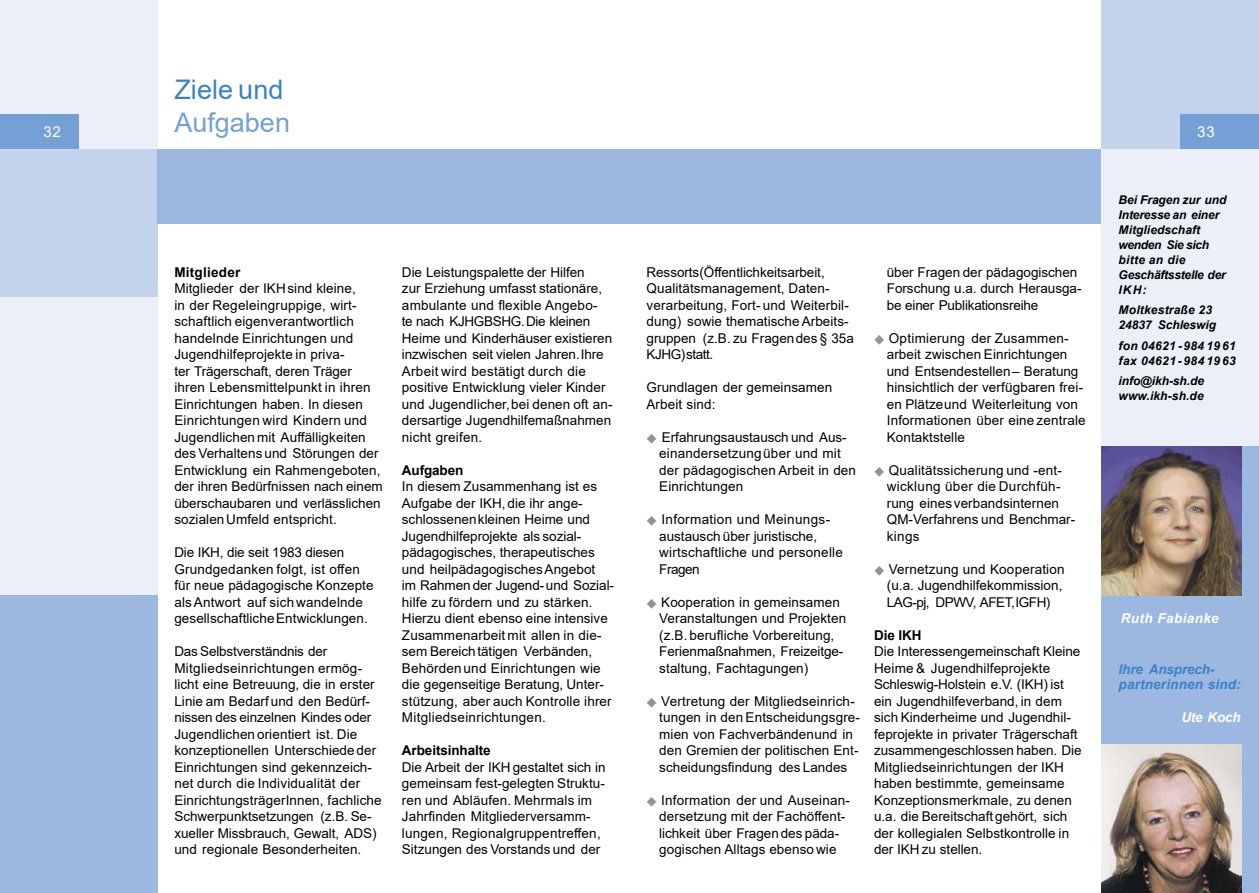
<style>
.page{position:relative;width:1259px;height:893px;background:#fff}
.page>*{position:absolute;margin:0;border:0;box-sizing:border-box;transform-origin:0 0}
.t1{font:27px "Arial";letter-spacing:.005em;color:#3a82c6}
.t2{font:27px "Arial";color:#74a0d5}
.t3{font:15px "Arial";color:#fff}
.t4{font:13.5px/16.5px "Arial";letter-spacing:.005em;color:#000}
.t5{font:italic 700 13.5px/15px "Arial";letter-spacing:.015em;color:#3a82c6}
.t6{font:700 13.5px "Arial";letter-spacing:-.005em;color:#000}
.t7{font:italic 700 13.5px "Arial";letter-spacing:.03em;color:#fff}
.t8{font:700 13.5px "Arial";letter-spacing:.02em;color:#000}
.t9{font:italic 700 12px/15px "Arial";color:#000}
.t10{font:italic 700 12px/15px "Arial";letter-spacing:.03em;color:#000}
.s1{font-family:"Malgun Gothic";font-size:10.5px;color:#939393}
</style>
<div class="page">
<div style="left:0;top:0;width:157px;height:149px;background:#ebeff8"></div>
<div style="left:0;top:149px;width:157px;height:149px;background:#c4d3ec"></div>
<div style="left:0;top:115px;width:79px;height:34px;background:#74a0d5"></div>
<div style="left:1101px;top:0;width:158px;height:149px;background:#c4d3ec"></div>
<div style="left:1180px;top:115px;width:79px;height:34px;background:#74a0d5"></div>
<div style="left:157px;top:149px;width:472px;height:74px;background:#9cb7e0"></div>
<div style="left:0;top:595px;width:157px;height:149px;background:#9cb7e0"></div>
<div style="left:0;top:298px;width:157px;height:297px;background:#ebeff8"></div>
<div style="left:0;top:744px;width:157px;height:149px;background:#9cb7e0"></div>
<div style="left:629px;top:149px;width:472px;height:74px;background:#9cb7e0"></div>
<div style="left:1101px;top:149px;width:158px;height:297px;background:#ebeff8"></div>
<div style="left:1101px;top:446px;width:158px;height:447px;background:#9cb7e0"></div>
<img style="left:1101px;top:446px;width:141px;height:149px">
<img style="left:1101px;top:744px;width:141px;height:149px">
<h1 class="t1" style="left:174px;top:80px;width:111px">Ziele und</h1>
<h1 class="t2" style="left:174px;top:112px;width:117px">Aufgaben</h1>
<p class="t3" style="left:43px;top:126px;width:19px">32</p>
<p class="t3" style="left:1197px;top:126px;width:19px">33</p>
<p class="t8" style="left:174px;top:267px;width:67px">Mitglieder</p>
<p class="t4" style="left:174px;top:282px;width:210px">Mitglieder der IKHsind kleine,<br>in der Regeleingruppige, wirt&shy;schaftlich eigenverantwortlich handelnde Einrichtungen und<br>Jugendhilfeprojekte in priva-<br>ter Trägerschaft, deren Träger ihren Lebensmittelpunkt in ihren<br>Einrichtungen haben. In diesen<br>Einrichtungen wird Kindern und<br>Jugendlichen mit Auffälligkeiten des Verhaltens und Störungen der<br>Entwicklung ein Rahmengeboten, der ihren Bedürfnissen nach einem überschaubaren und verlässlichen sozialenUmfeld entspricht.</p>
<p class="t4" style="left:174px;top:546px;width:201px">Die IKH, die seit 1983 diesen<br>Grundgedanken folgt, ist offen für neue pädagogische Konzepte alsAntwort auf sich wandelnde gesellschaftlicheEntwicklungen.</p>
<p class="t4" style="left:174px;top:645px;width:209px">Das Selbstverständnis der Mitgliedseinrichtungen ermög&shy;licht eine Betreuung, die in erster Linie am Bedarfund den Bedürf&shy;nissen des einzelnen Kindes oder Jugendlichen orientiert ist. Die konzeptionellen Unterschiededer Einrichtungen sind gekennzeich&shy;net durch die Individualität der EinrichtungsträgerInnen, fachliche Schwerpunktsetzungen (z.B. Se&shy;xueller Missbrauch, Gewalt, ADS) und regionale Besonderheiten.</p>
<p class="t4" style="left:402px;top:265px;width:212px">Die Leistungspalette der Hilfen<br>zur Erziehung umfasst stationäre, ambulante und flexible Angebo-<br>te nach KJHGBSHG.Die kleinen<br>Heime und Kinderhäuser existieren inzwischen seit vielen Jahren.Ihre<br>Arbeit wird bestätigt durch die positive Entwicklung vieler Kinder und Jugendlicher,bei denen oft an&shy;dersartige Jugendhilfemaßnahmen nicht greifen.</p>
<p class="t6" style="left:402px;top:465px;width:63px">Aufgaben</p>
<p class="t4" style="left:402px;top:479px;width:214px">In diesem Zusammenhang ist es<br>Aufgabe der IKH,die ihr ange&shy;schlossenenkleinen Heime und<br>Jugendhilfeprojekte als sozial&shy;pädagogisches, therapeutisches und heilpädagogischesAngebot<br>im Rahmen der Jugend-und Sozial&shy;hilfe zu fördern und zu stärken.<br>Hierzu dient ebenso eine intensive<br>Zusammenarbeit mit allen in die&shy;sem Bereichtätigen Verbänden,<br>Behördenund Einrichtungen wie die gegenseitige Beratung, Unter&shy;stützung, aber auch Kontrolle ihrer<br>Mitgliedseinrichtungen.</p>
<p class="t6" style="left:402px;top:745px;width:90px">Arbeitsinhalte</p>
<p class="t4" style="left:402px;top:760px;width:205px">Die Arbeit der IKH gestaltet sich in gemeinsam fest-gelegten Struktu&shy;ren und Abläufen. Mehrmals im Jahrfinden Mitgliederversamm&shy;lungen, Regionalgruppentreffen, Sitzungen des Vorstands und der</p>
<p class="t4" style="left:646px;top:265px;width:209px">Ressorts(Öffentlichkeitsarbeit,<br>Qualitätsmanagement, Daten&shy;verarbeitung, Fort- und Weiterbil&shy;dung) sowie thematische Arbeits&shy;gruppen (z.B. zu Fragendes § 35a<br>KJHG)statt.</p>
<p class="t4" style="left:646px;top:381px;width:187px">Grundlagen der gemeinsamen<br>Arbeit sind:</p>
<p class="t4" style="left:659px;top:430px;width:198px;text-indent:-13px"><span class="s1">◆</span> Erfahrungsaustausch und Aus&shy;einandersetzungüber und mit der pädagogischen Arbeit in den<br>Einrichtungen</p>
<p class="t4" style="left:659px;top:513px;width:185px;text-indent:-13px"><span class="s1">◆</span> Information und Meinungs&shy;austausch über juristische, wirtschaftliche und personelle<br>Fragen</p>
<p class="t4" style="left:659px;top:595px;width:188px;text-indent:-13px"><span class="s1">◆</span> Kooperation in gemeinsamen<br>Veranstaltungen und Projekten (z.B. berufliche Vorbereitung,<br>Ferienmaßnahmen, Freizeitge&shy;staltung, Fachtagungen)</p>
<p class="t4" style="left:659px;top:694px;width:202px;text-indent:-13px"><span class="s1">◆</span> Vertretung der Mitgliedseinrich&shy;tungen in den Entscheidungsgre&shy;mien von Fachverbändenund in den Gremien der politischen Ent&shy;scheidungsfindung des Landes</p>
<p class="t4" style="left:646px;top:793px;width:205px;text-align:center"><span class="s1">◆</span> Information der und Auseinan&shy;dersetzung mit der Fachöffent&shy;lichkeit über Fragen des päda&shy;gogischen Alltags ebenso wie</p>
<p class="t4" style="left:887px;top:265px;width:196px">über Fragen der pädagogischen<br>Forschung u.a. durch Herausga&shy;be einer Publikationsreihe</p>
<p class="t4" style="left:887px;top:331px;width:200px;text-indent:-13px"><span class="s1">◆</span> Optimierung der Zusammen&shy;arbeit zwischen Einrichtungen und Entsendestellen– Beratung hinsichtlich der verfügbaren frei&shy;en Plätzeund Weiterleitung von<br>Informationen über eine zentrale<br>Kontaktstelle</p>
<p class="t4" style="left:887px;top:463px;width:190px;text-indent:-13px"><span class="s1">◆</span> Qualitätssicherung und -ent&shy;wicklung über die Durchfüh&shy;rung eines verbandsinternen<br>QM-Verfahrens und Benchmar&shy;kings</p>
<p class="t4" style="left:887px;top:562px;width:179px;text-indent:-13px"><span class="s1">◆</span> Vernetzung und Kooperation (u.a. Jugendhilfekommission,<br>LAG-pj, DPWV, AFET,IGFH)</p>
<p class="t6" style="left:874px;top:630px;width:49px">Die IKH</p>
<p class="t4" style="left:874px;top:645px;width:209px">Die Interessengemeinschaft Kleine<br>Heime &amp; Jugendhilfeprojekte<br>Schleswig-Holstein e.V. (IKH) ist ein Jugendhilfeverband, in dem sich Kinderheime und Jugendhil&shy;feprojekte in privater Trägerschaft zusammengeschlossen haben. Die<br>Mitgliedseinrichtungen der IKH haben bestimmte, gemeinsame<br>Konzeptionsmerkmale, zu denen u.a. die Bereitschaft gehört, sich der kollegialen Selbstkontrolle in der IKH zu stellen.</p>
<p class="t9" style="left:1118px;top:193px;width:109px">Bei Fragen zur und<br>Interesse an einer<br>Mitgliedschaft wenden Sie sich bitte an die<br>Geschäftsstelle der<br>IKH:</p>
<p class="t9" style="left:1118px;top:304px;width:99px">Moltkestraße 23<br>24837 Schleswig</p>
<p class="t10" style="left:1118px;top:339px;width:119px">fon 04621 -984 19 61 fax 04621 -984 19 63</p>
<p class="t9" style="left:1118px;top:375px;width:87px">info@ikh-sh.de www.ikh-sh.de</p>
<p class="t7" style="left:1120px;top:613px;width:100px">Ruth Fabianke</p>
<p class="t5" style="left:1118px;top:663px;width:124px">Ihre Ansprech&shy;partnerinnen sind:</p>
<p class="t7" style="left:1181px;top:712px;width:61px">Ute Koch</p>
</div>
